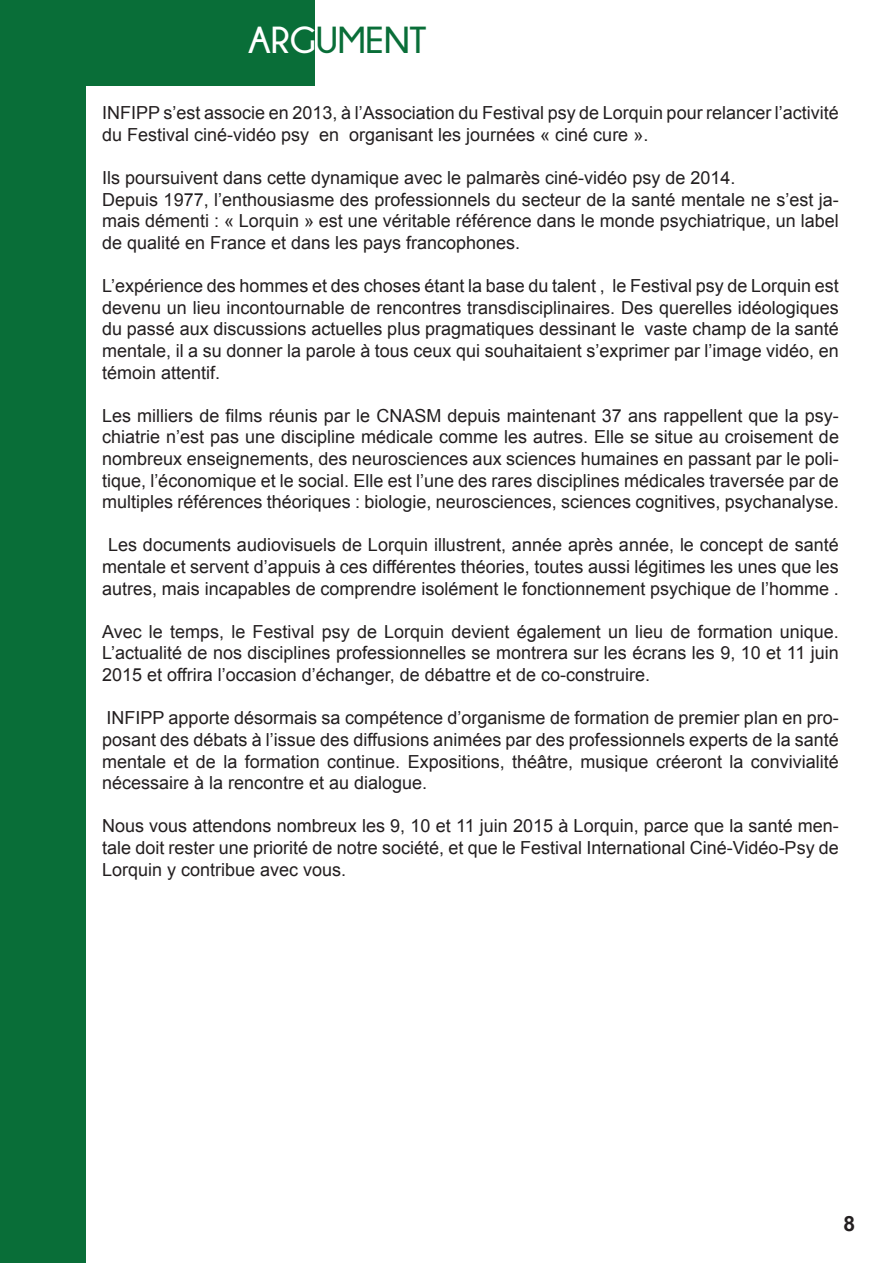
<style>
.page{position:relative;width:893px;height:1263px;background:#fff}
.page>*{position:absolute;margin:0;border:0;box-sizing:border-box;transform-origin:0 0}
.t1{font:700 37.5px "Champagne&Limousines";color:#096e38}
.t2{font:700 21px "Arial";color:#231f20}
.t3{font:18px/21.6px "Arial";color:#231f20;text-align:justify}
.s1{color:#fff}
</style>
<div class="page">
<div style="left:0;top:28px;width:85px;height:1235px;background:#096e38"></div>
<div style="left:1px;top:0;width:314px;height:85px;background:#096e38"></div>
<p class="t1" style="left:249px;top:20px;width:180px"><span class="s1">ARG</span>UMENT</p>
<p class="t3" style="left:102px;top:102px;width:738px">INFIPP s’est associe en 2013, à l’Association du Festival psy de Lorquin pour relancer l’activité du Festival ciné-vidéo psy en organisant les journées « ciné cure ».</p>
<p class="t3" style="left:102px;top:167px;width:635px">Ils poursuivent dans cette dynamique avec le palmarès ciné-vidéo psy de 2014.</p>
<p class="t3" style="left:102px;top:189px;width:738px">Depuis 1977, l’enthousiasme des professionnels du secteur de la santé mentale ne s’est ja&shy;mais démenti : « Lorquin » est une véritable référence dans le monde psychiatrique, un label de qualité en France et dans les pays francophones.</p>
<p class="t3" style="left:102px;top:275px;width:738px">L’expérience des hommes et des choses étant la base du talent , le Festival psy de Lorquin est devenu un lieu incontournable de rencontres transdisciplinaires. Des querelles idéologiques du passé aux discussions actuelles plus pragmatiques dessinant le vaste champ de la santé mentale, il a su donner la parole à tous ceux qui souhaitaient s’exprimer par l’image vidéo, en témoin attentif.</p>
<p class="t3" style="left:102px;top:405px;width:738px">Les milliers de films réunis par le CNASM depuis maintenant 37 ans rappellent que la psy&shy;chiatrie n’est pas une discipline médicale comme les autres. Elle se situe au croisement de nombreux enseignements, des neurosciences aux sciences humaines en passant par le poli&shy;tique, l’économique et le social. Elle est l’une des rares disciplines médicales traversée par de multiples références théoriques : biologie, neurosciences, sciences cognitives, psychanalyse.</p>
<p class="t3" style="left:102px;top:534px;width:738px;text-align:center">Les documents audiovisuels de Lorquin illustrent, année après année, le concept de santé mentale et servent d’appuis à ces différentes théories, toutes aussi légitimes les unes que les autres, mais incapables de comprendre isolément le fonctionnement psychique de l’homme .</p>
<p class="t3" style="left:102px;top:621px;width:738px">Avec le temps, le Festival psy de Lorquin devient également un lieu de formation unique.<br>L’actualité de nos disciplines professionnelles se montrera sur les écrans les 9, 10 et 11 juin 2015 et offrira l’occasion d’échanger, de débattre et de co-construire.</p>
<p class="t3" style="left:102px;top:707px;width:738px">INFIPP apporte désormais sa compétence d’organisme de formation de premier plan en pro&shy;posant des débats à l’issue des diffusions animées par des professionnels experts de la santé mentale et de la formation continue. Expositions, théâtre, musique créeront la convivialité nécessaire à la rencontre et au dialogue.</p>
<p class="t3" style="left:102px;top:815px;width:738px">Nous vous attendons nombreux les 9, 10 et 11 juin 2015 à Lorquin, parce que la santé men&shy;tale doit rester une priorité de notre société, et que le Festival International Ciné-Vidéo-Psy de Lorquin y contribue avec vous.</p>
<p class="t2" style="left:843px;top:1209px;width:13px">8</p>
</div>
